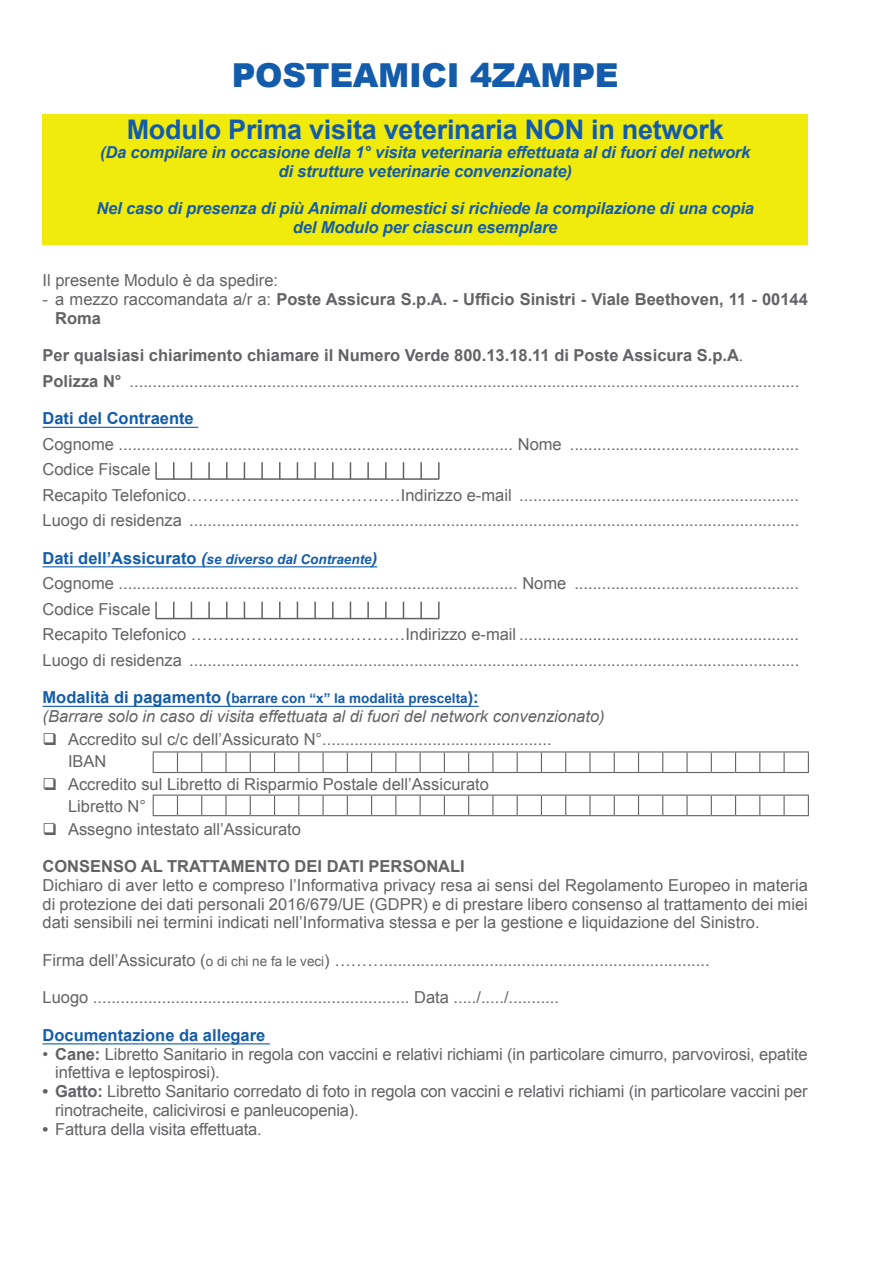
<style>
.page{position:relative;width:893px;height:1263px;background:#fff}
.page>*{position:absolute;margin:0;border:0;box-sizing:border-box;transform-origin:0 0}
.Normale{font:900 33px "Arial";letter-spacing:-.01em;color:#135cab}
.t1{font:700 27px "Arial";letter-spacing:-.01em;color:#135cab}
.t2{font:16.5px/18.8px "Arial";color:#636366}
.t3{font:italic 700 16.5px "Arial";letter-spacing:-.01em;color:#135cab}
.t4{font:700 16.5px/18.8px "Arial";color:#636366}
.t5{font:italic 16.5px "Arial";color:#636366}
.t6{font:700 16.5px "Arial";color:#135cab}
.t7{font:700 13.5px "Arial";color:#135cab}
.t8{font:italic 700 13.5px "Arial";color:#135cab}
.s1{font-weight:400}
.s2{font-weight:700}
.s3{font-style:normal;font-size:16.5px}
.s4{font-size:16.5px}
.s5{font-size:13.5px}
</style>
<div class="page">
<hr style="left:43px;top:427px;width:155px;height:1px;background:#135cab">
<hr style="left:43px;top:566px;width:334px;height:1px;background:#135cab">
<hr style="left:43px;top:706px;width:436px;height:1px;background:#135cab">
<hr style="left:43px;top:1043px;width:227px;height:1px;background:#135cab">
<hr style="left:156px;top:478px;width:283px;height:2px;background:#636366">
<svg style="left:155px;top:462px;width:2px;height:17px"></svg>
<svg style="left:173px;top:462px;width:1px;height:16px"></svg>
<svg style="left:191px;top:462px;width:1px;height:16px"></svg>
<svg style="left:208px;top:462px;width:2px;height:17px"></svg>
<svg style="left:226px;top:462px;width:1px;height:16px"></svg>
<svg style="left:244px;top:462px;width:1px;height:16px"></svg>
<svg style="left:261px;top:462px;width:2px;height:17px"></svg>
<svg style="left:279px;top:462px;width:2px;height:17px"></svg>
<svg style="left:297px;top:462px;width:1px;height:16px"></svg>
<svg style="left:314px;top:462px;width:2px;height:17px"></svg>
<svg style="left:332px;top:462px;width:2px;height:17px"></svg>
<svg style="left:350px;top:462px;width:1px;height:16px"></svg>
<svg style="left:367px;top:462px;width:2px;height:17px"></svg>
<svg style="left:385px;top:462px;width:2px;height:17px"></svg>
<svg style="left:403px;top:462px;width:1px;height:16px"></svg>
<svg style="left:420px;top:462px;width:2px;height:17px"></svg>
<svg style="left:438px;top:462px;width:2px;height:17px"></svg>
<hr style="left:156px;top:618px;width:283px;height:1px;background:#636366">
<svg style="left:155px;top:602px;width:2px;height:17px"></svg>
<svg style="left:173px;top:602px;width:1px;height:16px"></svg>
<svg style="left:191px;top:602px;width:1px;height:16px"></svg>
<svg style="left:208px;top:602px;width:2px;height:16px"></svg>
<svg style="left:226px;top:602px;width:1px;height:16px"></svg>
<svg style="left:244px;top:602px;width:1px;height:16px"></svg>
<svg style="left:261px;top:602px;width:2px;height:16px"></svg>
<svg style="left:279px;top:602px;width:2px;height:16px"></svg>
<svg style="left:297px;top:602px;width:1px;height:16px"></svg>
<svg style="left:314px;top:602px;width:2px;height:16px"></svg>
<svg style="left:332px;top:602px;width:2px;height:16px"></svg>
<svg style="left:350px;top:602px;width:1px;height:16px"></svg>
<svg style="left:367px;top:602px;width:2px;height:16px"></svg>
<svg style="left:385px;top:602px;width:2px;height:16px"></svg>
<svg style="left:403px;top:602px;width:1px;height:16px"></svg>
<svg style="left:420px;top:602px;width:2px;height:16px"></svg>
<svg style="left:438px;top:602px;width:2px;height:17px"></svg>
<div style="left:43px;top:114px;width:765px;height:131px;background:#f0ea0d"></div>
<svg style="left:153px;top:751px;width:656px;height:22px"></svg>
<hr style="left:153px;top:794px;width:24px;height:2px;background:#636366">
<hr style="left:177px;top:794px;width:25px;height:2px;background:#636366">
<hr style="left:202px;top:794px;width:24px;height:2px;background:#636366">
<hr style="left:226px;top:794px;width:24px;height:2px;background:#636366">
<hr style="left:250px;top:794px;width:25px;height:2px;background:#636366">
<hr style="left:275px;top:794px;width:24px;height:2px;background:#636366">
<hr style="left:299px;top:794px;width:24px;height:2px;background:#636366">
<hr style="left:323px;top:794px;width:24px;height:2px;background:#636366">
<hr style="left:347px;top:794px;width:25px;height:2px;background:#636366">
<hr style="left:372px;top:794px;width:24px;height:2px;background:#636366">
<hr style="left:396px;top:794px;width:24px;height:2px;background:#636366">
<hr style="left:420px;top:794px;width:24px;height:2px;background:#636366">
<hr style="left:444px;top:794px;width:25px;height:2px;background:#636366">
<hr style="left:469px;top:794px;width:24px;height:2px;background:#636366">
<hr style="left:493px;top:794px;width:24px;height:2px;background:#636366">
<hr style="left:517px;top:794px;width:24px;height:2px;background:#636366">
<hr style="left:541px;top:794px;width:25px;height:2px;background:#636366">
<hr style="left:566px;top:794px;width:24px;height:2px;background:#636366">
<hr style="left:590px;top:794px;width:24px;height:2px;background:#636366">
<hr style="left:614px;top:794px;width:24px;height:2px;background:#636366">
<hr style="left:638px;top:794px;width:25px;height:2px;background:#636366">
<hr style="left:663px;top:794px;width:24px;height:2px;background:#636366">
<hr style="left:687px;top:794px;width:24px;height:2px;background:#636366">
<hr style="left:711px;top:794px;width:25px;height:2px;background:#636366">
<hr style="left:736px;top:794px;width:24px;height:2px;background:#636366">
<hr style="left:760px;top:794px;width:24px;height:2px;background:#636366">
<hr style="left:784px;top:794px;width:25px;height:2px;background:#636366">
<svg style="left:153px;top:796px;width:656px;height:20px"></svg>
<p class="Normale" style="left:232px;top:52px;width:388px">POSTEAMICI 4ZAMPE</p>
<p class="t1" style="left:127px;top:112px;width:599px">Modulo Prima visita veterinaria NON in network</p>
<p class="t3" style="left:100px;top:142px;width:652px">(Da compilare in occasione della 1° visita veterinaria effettuata al di fuori del network</p>
<p class="t3" style="left:278px;top:160px;width:295px">di strutture veterinarie convenzionate)</p>
<p class="t3" style="left:96px;top:198px;width:659px">Nel caso di presenza di più Animali domestici si richiede la compilazione di una copia</p>
<p class="t3" style="left:293px;top:217px;width:266px">del Modulo per ciascun esemplare</p>
<p class="t2" style="left:43px;top:271px;width:237px">Il presente Modulo è da spedire:</p>
<p class="t4" style="left:55px;top:290px;width:754px;text-indent:-13px"><span class="s1">- a mezzo raccomandata a/r a:</span> Poste Assicura S.p.A. - Ufficio Sinistri - Viale Beethoven, 11 - 00144<br>Roma</p>
<p class="t4" style="left:43px;top:347px;width:702px">Per qualsiasi chiarimento chiamare il Numero Verde 800.13.18.11 di Poste Assicura S.p.A<span class="s1">.</span></p>
<p class="t2" style="left:43px;top:372px;width:758px"><span class="s2">Polizza N°</span> ..................................................................................................................................................</p>
<p class="t6" style="left:43px;top:408px;width:153px">Dati del Contraente</p>
<p class="t2" style="left:43px;top:435px;width:758px">Cognome ...................................................................................... Nome ..................................................</p>
<p class="t2" style="left:43px;top:460px;width:110px">Codice Fiscale</p>
<p class="t2" style="left:43px;top:486px;width:758px">Recapito Telefonico…………………………………Indirizzo e-mail .............................................................</p>
<p class="t2" style="left:43px;top:511px;width:758px">Luogo di residenza .....................................................................................................................................</p>
<p class="t8" style="left:43px;top:550px;width:336px"><span class="s3">Dati dell’Assicurato</span> <span class="s4">(</span>se diverso dal Contraente<span class="s4">)</span></p>
<p class="t2" style="left:43px;top:574px;width:758px">Cognome ....................................................................................... Nome .................................................</p>
<p class="t2" style="left:43px;top:600px;width:110px">Codice Fiscale</p>
<p class="t2" style="left:43px;top:625px;width:758px">Recapito Telefonico …………………………………Indirizzo e-mail .............................................................</p>
<p class="t2" style="left:43px;top:651px;width:758px">Luogo di residenza .....................................................................................................................................</p>
<p class="t7" style="left:43px;top:690px;width:438px"><span class="s4">Modalità di pagamento (</span>barrare con “x” la modalità prescelta<span class="s4">):</span></p>
<p class="t5" style="left:43px;top:706px;width:564px">(Barrare solo in caso di visita effettuata al di fuori del network convenzionato)</p>
<p class="t2" style="left:43px;top:730px;width:511px">❑ Accredito sul c/c dell’Assicurato N°..................................................</p>
<p class="t2" style="left:68px;top:752px;width:40px">IBAN</p>
<p class="t2" style="left:43px;top:775px;width:448px">❑ Accredito sul Libretto di Risparmio Postale dell’Assicurato</p>
<p class="t2" style="left:68px;top:797px;width:80px">Libretto N°</p>
<p class="t2" style="left:43px;top:820px;width:260px">❑ Assegno intestato all’Assicurato</p>
<p class="t4" style="left:43px;top:857px;width:424px">CONSENSO AL TRATTAMENTO DEI DATI PERSONALI</p>
<p class="t2" style="left:43px;top:876px;width:767px;text-align:justify">Dichiaro di aver letto e compreso l’Informativa privacy resa ai sensi del Regolamento Europeo in materia di protezione dei dati personali 2016/679/UE (GDPR) e di prestare libero consenso al trattamento dei miei dati sensibili nei termini indicati nell’Informativa stessa e per la gestione e liquidazione del Sinistro.</p>
<p class="t2" style="left:43px;top:951px;width:669px">Firma dell’Assicurato (<span class="s5">o di chi ne fa le veci</span>) ……….......................................................................</p>
<p class="t2" style="left:43px;top:988px;width:518px">Luogo ..................................................................... Data ...../...../...........</p>
<p class="t6" style="left:43px;top:1024px;width:224px">Documentazione da allegare</p>
<p class="t2" style="left:55px;top:1045px;width:754px;text-indent:-13px">• <span class="s2">Cane:</span> Libretto Sanitario in regola con vaccini e relativi richiami (in particolare cimurro, parvovirosi, epatite infettiva e leptospirosi).</p>
<p class="t2" style="left:55px;top:1082px;width:754px;text-indent:-13px"><span class="s2">• Gatto:</span> Libretto Sanitario corredato di foto in regola con vaccini e relativi richiami (in particolare vaccini per rinotracheite, calicivirosi e panleucopenia).</p>
<p class="t2" style="left:43px;top:1120px;width:221px"><span class="s2">•</span> Fattura della visita effettuata.</p>
</div>
